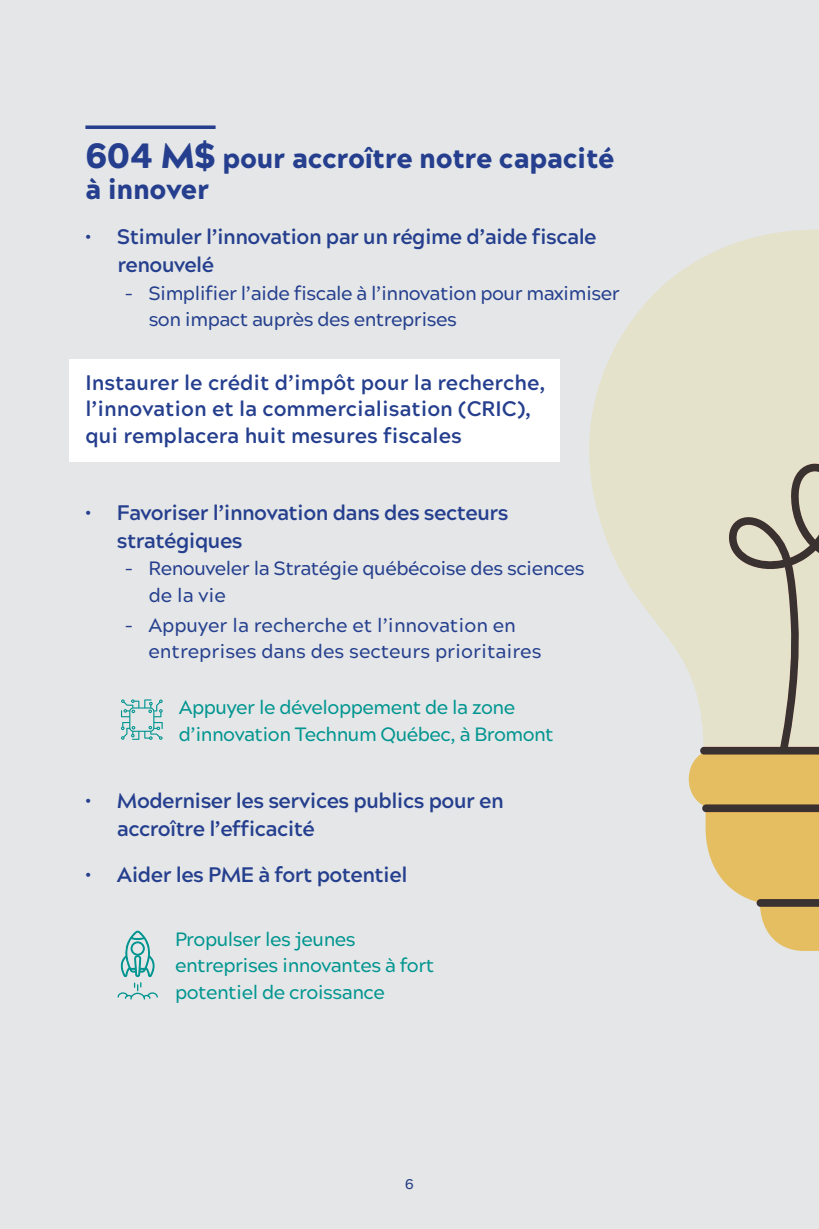
<style>
.page{position:relative;width:819px;height:1229px;background:#fff}
.page>*{position:absolute;margin:0;border:0;box-sizing:border-box;transform-origin:0 0}
.t1{font:900 28px/31.5px "Acherus Grotesque";letter-spacing:-.01em;color:#253f8e}
.t2{font:700 21px/28px "Acherus Grotesque";letter-spacing:-.025em;color:#253f8e}
.t3{font:700 21px/26.2px "Acherus Grotesque";color:#253f8e}
.t4{font:500 19.25px/26.2px "Acherus Grotesque";letter-spacing:-.025em;color:#253f8e}
.t5{font:500 19.25px/26.2px "Acherus Grotesque";letter-spacing:-.025em;color:#009590}
.t6{font:500 19.25px/26.2px "Acherus Grotesque";color:#253f8e}
.t7{font:500 14px "Acherus Grotesque";color:#253f8e}
.s1{font-size:35px}
</style>
<div class="page">
<div style="left:0;top:0;width:819px;height:1228px;background:#e4e6e7"></div>
<svg style="left:589px;top:230px;width:230px;height:442px;fill:#e4e2ca"></svg>
<svg style="left:689px;top:462px;width:130px;height:489px;background:#d5c9a3"></svg>
<svg style="left:85px;top:125px;width:131px;height:4px"></svg>
<svg style="left:121px;top:699px;width:42px;height:41px"></svg>
<svg style="left:117px;top:930px;width:41px;height:70px"></svg>
<div style="left:69px;top:359px;width:490px;height:103px;background:#fff"></div>
<h1 class="t1" style="left:85px;top:141px;width:531px"><span class="s1">604 M$</span> pour accroître notre capacité à innover</h1>
<p class="t2" style="left:118px;top:222px;width:481px;text-indent:-32px">• Stimuler l’innovation par un régime d’aide fiscale renouvelé</p>
<p class="t4" style="left:149px;top:279px;width:473px;text-indent:-24px">- Simplifier l’aide fiscale à l’innovation pour maximiser son impact auprès des entreprises</p>
<p class="t3" style="left:85px;top:368px;width:461px">Instaurer le crédit d’impôt pour la recherche, l’innovation et la commercialisation (CRIC), qui remplacera huit mesures fiscales</p>
<p class="t2" style="left:117px;top:497px;width:393px;text-indent:-32px">• Favoriser l’innovation dans des secteurs stratégiques</p>
<p class="t4" style="left:149px;top:554px;width:437px;text-indent:-24px">- Renouveler la Stratégie québécoise des sciences de la vie</p>
<p class="t6" style="left:148px;top:611px;width:395px;text-indent:-24px">- Appuyer la recherche et l’innovation en entreprises dans des secteurs prioritaires</p>
<p class="t5" style="left:179px;top:693px;width:376px">Appuyer le développement de la zone d’innovation Technum Québec, à Bromont</p>
<p class="t2" style="left:117px;top:786px;width:388px;text-indent:-32px">• Moderniser les services publics pour en accroître l’efficacité</p>
<p class="t2" style="left:85px;top:859px;width:324px">• Aider les PME à fort potentiel</p>
<p class="t5" style="left:175px;top:925px;width:261px">Propulser les jeunes entreprises innovantes à fort potentiel de croissance</p>
<p class="t7" style="left:405px;top:1172px;width:10px">6</p>
</div>
